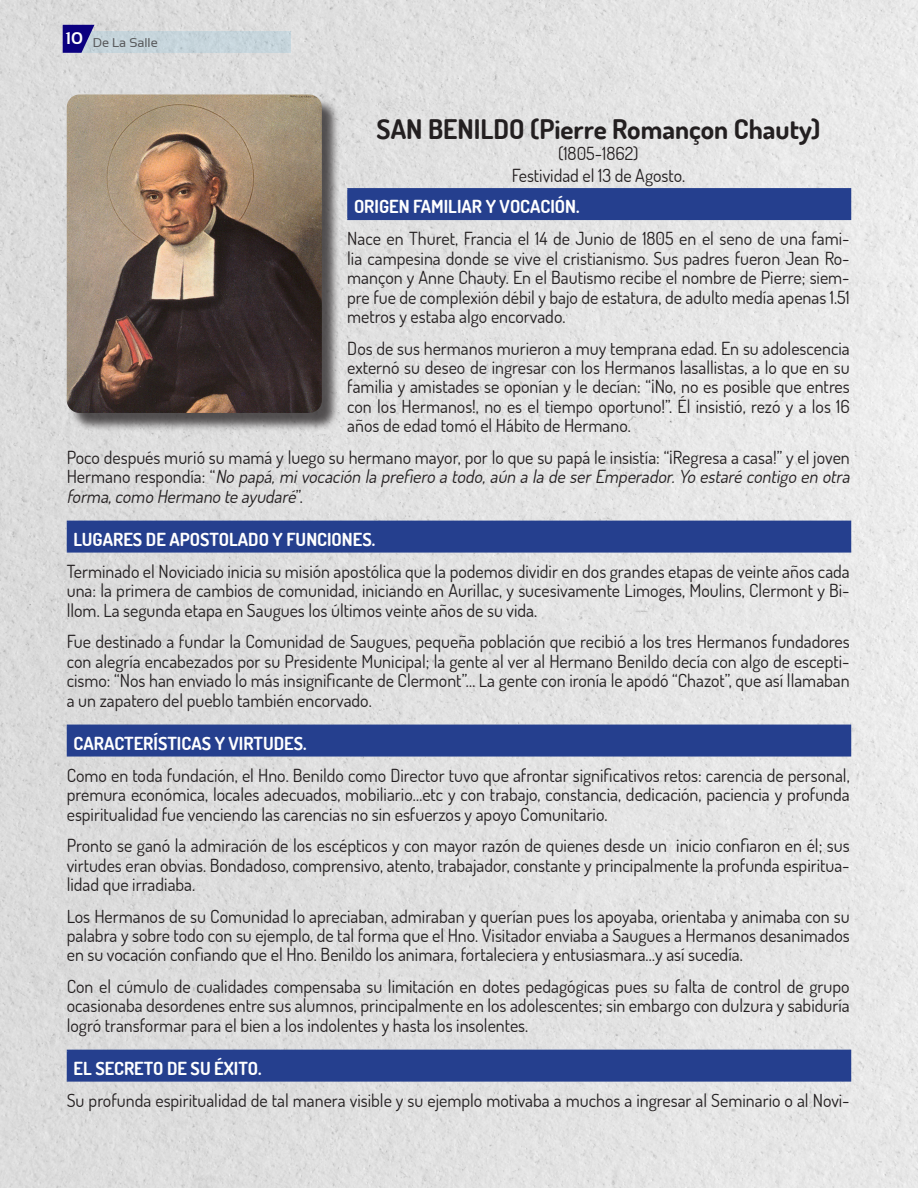
<style>
.page{position:relative;width:918px;height:1188px;background:#fff}
.page>*{position:absolute;margin:0;border:0;box-sizing:border-box;transform-origin:0 0}
.No_Spacing{font:700 27px "Dosis";color:#231f20}
.No_Spacing-2{font:18px/19.5px "Dosis";color:#231f20;text-align:justify}
.No_Spacing-3{font:700 18px "Dosis";color:#fff}
.t1{font:12.75px "Sansation";color:#57585a}
.s1{font-style:italic}
</style>
<div class="page">
<img style="left:0;top:0;width:918px;height:1188px">
<div style="left:78px;top:31px;width:213px;height:22px;background:#c6d5db"></div>
<svg style="left:63px;top:25px;width:31px;height:28px"></svg>
<div style="left:69px;top:97px;width:272px;height:335px;background:#231f20;opacity:.75"></div>
<img style="left:67px;top:94px;width:255px;height:319px">
<div style="left:348px;top:189px;width:502px;height:30px;background:#253f8e"></div>
<hr style="left:347px;top:188px;width:504px;height:2px;background:#253f8e">
<hr style="left:347px;top:190px;width:2px;height:29px;background:#253f8e">
<svg style="left:850px;top:190px;width:1px;height:29px"></svg>
<hr style="left:347px;top:219px;width:504px;height:1px;background:#253f8e">
<div style="left:68px;top:521px;width:782px;height:31px;background:#253f8e"></div>
<hr style="left:67px;top:521px;width:784px;height:1px;background:#253f8e">
<svg style="left:67px;top:522px;width:1px;height:29px"></svg>
<svg style="left:850px;top:522px;width:1px;height:29px"></svg>
<hr style="left:67px;top:551px;width:784px;height:2px;background:#253f8e">
<div style="left:68px;top:725px;width:782px;height:31px;background:#253f8e"></div>
<hr style="left:67px;top:725px;width:784px;height:1px;background:#253f8e">
<svg style="left:67px;top:726px;width:1px;height:29px"></svg>
<svg style="left:850px;top:726px;width:1px;height:29px"></svg>
<hr style="left:67px;top:755px;width:784px;height:2px;background:#253f8e">
<div style="left:68px;top:1050px;width:782px;height:31px;background:#253f8e"></div>
<hr style="left:67px;top:1050px;width:784px;height:1px;background:#253f8e">
<svg style="left:67px;top:1051px;width:1px;height:29px"></svg>
<svg style="left:850px;top:1051px;width:1px;height:29px"></svg>
<hr style="left:67px;top:1080px;width:784px;height:2px;background:#253f8e">
<p class="t1" style="left:65px;top:35px;width:94px"><sup>10</sup> De La Salle</p>
<p class="No_Spacing" style="left:377px;top:112px;width:445px">SAN BENILDO (Pierre Romançon Chauty)</p>
<p class="No_Spacing-2" style="left:558px;top:144px;width:82px">(1805-1862)</p>
<p class="No_Spacing-2" style="left:512px;top:165px;width:175px">Festividad el 13 de Agosto.</p>
<p class="No_Spacing-3" style="left:354px;top:195px;width:227px">ORIGEN FAMILIAR Y VOCACIÓN.</p>
<p class="No_Spacing-2" style="left:347px;top:229px;width:504px">Nace en Thuret, Francia el 14 de Junio de 1805 en el seno de una fami&shy;lia campesina donde se vive el cristianismo. Sus padres fueron Jean Ro&shy;mançon y Anne Chauty. En el Bautismo recibe el nombre de Pierre; siem&shy;pre fue de complexión débil y bajo de estatura, de adulto medía apenas 1.51 metros y estaba algo encorvado.</p>
<p class="No_Spacing-2" style="left:347px;top:338px;width:504px">Dos de sus hermanos murieron a muy temprana edad. En su adolescencia externó su deseo de ingresar con los Hermanos lasallistas, a lo que en su familia y amistades se oponían y le decían: “¡No, no es posible que entres con los Hermanos!, no es el tiempo oportuno!”. Él insistió, rezó y a los 16 años de edad tomó el Hábito de Hermano.</p>
<p class="No_Spacing-2" style="left:67px;top:447px;width:789px;text-align:left">Poco después murió su mamá y luego su hermano mayor, por lo que su papá le insistía: “¡Regresa a casa!” y el joven<br>H e r m a n o r e s p o n d í a : “ <span class="s1">No papá,mivocación la prefiero a todo,aún a la de serEmperador.Yo estaré contigo en otra forma,como Hermano te ayudaré</span>”.</p>
<p class="No_Spacing-3" style="left:74px;top:528px;width:303px">LUGARES DE APOSTOLADO Y FUNCIONES.</p>
<p class="No_Spacing-2" style="left:67px;top:561px;width:785px">Terminado el Noviciado inicia su misión apostólica que la podemos dividir en dos grandes etapas de veinte años cada una: la primera de cambios de comunidad, iniciando en Aurillac, y sucesivamente Limoges, Moulins, Clermont y Bi&shy;llom. La segunda etapa en Saugues los últimos veinte años de su vida.</p>
<p class="No_Spacing-2" style="left:67px;top:631px;width:785px">Fue destinado a fundar la Comunidad de Saugues, pequeña población que recibió a los tres Hermanos fundadores con alegría encabezados por su Presidente Municipal; la gente al ver al Hermano Benildo decía con algo de escepti&shy;cismo: “Nos han enviado lo más insignificante de Clermont”… La gente con ironía le apodó “Chazot”, que así llamaban a un zapatero del pueblo también encorvado.</p>
<p class="No_Spacing-3" style="left:74px;top:732px;width:235px">CARACTERÍSTICAS Y VIRTUDES.</p>
<p class="No_Spacing-2" style="left:67px;top:765px;width:785px">Como en toda fundación, el Hno. Benildo como Director tuvo que afrontar significativos retos: carencia de personal, premura económica, locales adecuados, mobiliario…etc y con trabajo, constancia, dedicación, paciencia y profunda espiritualidad fue venciendo las carencias no sin esfuerzos y apoyo Comunitario.</p>
<p class="No_Spacing-2" style="left:67px;top:836px;width:785px">Pronto se ganó la admiración de los escépticos y con mayor razón de quienes desde un inicio confiaron en él; sus virtudes eran obvias. Bondadoso, comprensivo, atento, trabajador, constante y principalmente la profunda espiritua&shy;lidad que irradiaba.</p>
<p class="No_Spacing-2" style="left:67px;top:906px;width:785px">Los Hermanos de su Comunidad lo apreciaban, admiraban y querían pues los apoyaba, orientaba y animaba con su palabra y sobre todo con su ejemplo, de tal forma que el Hno. Visitador enviaba a Saugues a Hermanos desanimados en su vocación confiando que el Hno. Benildo los animara, fortaleciera y entusiasmara…y así sucedía.</p>
<p class="No_Spacing-2" style="left:67px;top:976px;width:784px">Con el cúmulo de cualidades compensaba su limitación en dotes pedagógicas pues su falta de control de grupo ocasionaba desordenes entre sus alumnos, principalmente en los adolescentes; sin embargo con dulzura y sabiduría logró transformar para el bien a los indolentes y hasta los insolentes.</p>
<p class="No_Spacing-3" style="left:74px;top:1057px;width:189px">EL SECRETO DE SU ÉXITO.</p>
<p class="No_Spacing-2" style="left:67px;top:1090px;width:784px">Su profunda espiritualidad de tal manera visible y su ejemplo motivaba a muchos a ingresar al Seminario o al Novi-</p>
</div>
